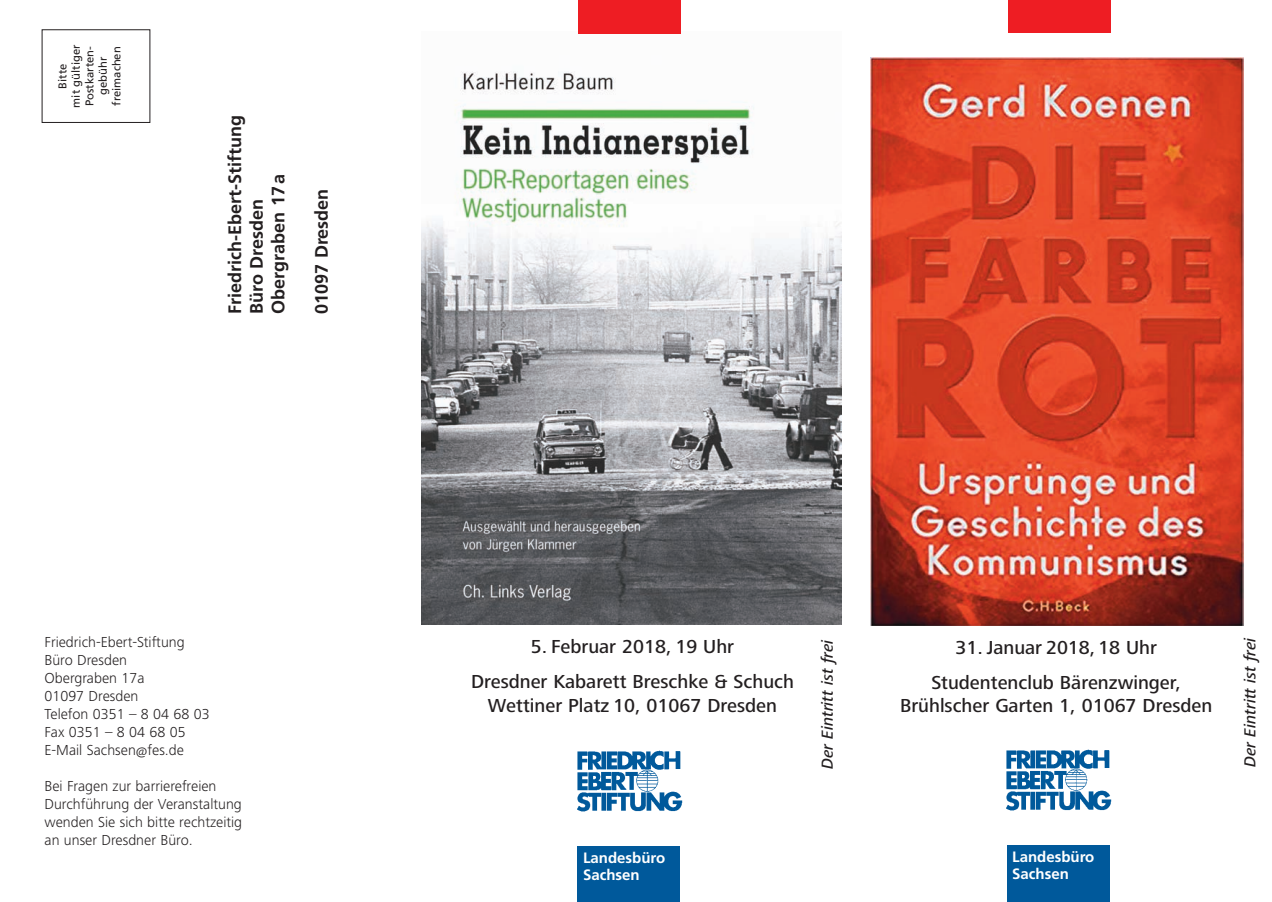
<style>
.page{position:relative;width:1272px;height:902px;background:#fff}
.page>*{position:absolute;margin:0;border:0;box-sizing:border-box;transform-origin:0 0}
.t1{font:500 19.5px/35px "Frutiger Next LT";color:#231f20;text-align:center}
.t2{font:700 18px/21.6px "Frutiger";color:#231f20}
.t3{font:italic 500 16.5px "Frutiger Next LT";color:#231f20}
.t4{font:300 15px/18px "Frutiger Next LT";color:#231f20}
.t5{font:700 15px/16.5px "Frutiger";color:#fff}
.t6{font:11.25px/13.5px "Frutiger";color:#231f20;text-align:center}
</style>
<div class="page">
<img style="left:421px;top:31px;width:420px;height:593px">
<img style="left:870px;top:58px;width:372px;height:567px">
<div style="left:1007px;top:0;width:102px;height:33px;background:#ee1d23"></div>
<img style="left:1006px;top:749px;width:106px;height:62px">
<div style="left:1006px;top:845px;width:103px;height:56px;background:#00599b"></div>
<div style="left:579px;top:0;width:102px;height:34px;background:#ee1d23"></div>
<img style="left:577px;top:750px;width:106px;height:62px">
<div style="left:577px;top:846px;width:103px;height:55px;background:#00599b"></div>
<div style="left:42px;top:29px;width:108px;height:94px;border:1px solid #231f20"></div>
<p class="t6" style="left:57px;top:107px;width:64px;rotate:-90deg">Bitte<br>mit gültiger<br>Postkarten&shy;gebühr freimachen</p>
<p class="t2" style="left:225px;top:314px;width:201px;rotate:-90deg">Friedrich-Ebert-Stiftung<br>Büro Dresden<br>Obergraben 17 a</p>
<p class="t2" style="left:312px;top:314px;width:127px;rotate:-90deg">01097 Dresden</p>
<p class="t4" style="left:44px;top:634px;width:167px">Friedrich-Ebert-Stiftung<br>Büro Dresden<br>Obergraben 17a<br>01097 Dresden<br>Telefon 0351 – 8 04 68 03<br>Fax 0351 – 8 04 68 05<br>E-Mail Sachsen@fes.de</p>
<p class="t4" style="left:44px;top:778px;width:199px">Bei Fragen zur barrierefreien<br>Durchführung der Veranstaltung wenden Sie sich bitte rechtzeitig an unser Dresdner Büro.</p>
<h1 class="t1" style="left:471px;top:631px;width:324px">5. Februar 2018, 19 Uhr<br>Dresdner Kabarett Breschke &amp; Schuch</h1>
<h1 class="t1" style="left:488px;top:690px;width:290px">Wettiner Platz 10, 01067 Dresden</h1>
<p class="t3" style="left:822px;top:769px;width:131px;rotate:-90deg">Der Eintritt ist frei</p>
<p class="t3" style="left:1244px;top:767px;width:131px;rotate:-90deg">Der Eintritt ist frei</p>
<h1 class="t1" style="left:931px;top:631px;width:251px">31. Januar 2018,18 Uhr<br>Studentenclub Bärenzwinger,</h1>
<h1 class="t1" style="left:900px;top:690px;width:314px">Brühlscher Garten 1, 01067 Dresden</h1>
<p class="t5" style="left:583px;top:850px;width:84px">Landesbüro<br>Sachsen</p>
<p class="t5" style="left:1012px;top:850px;width:84px">Landesbüro<br>Sachsen</p>
</div>
